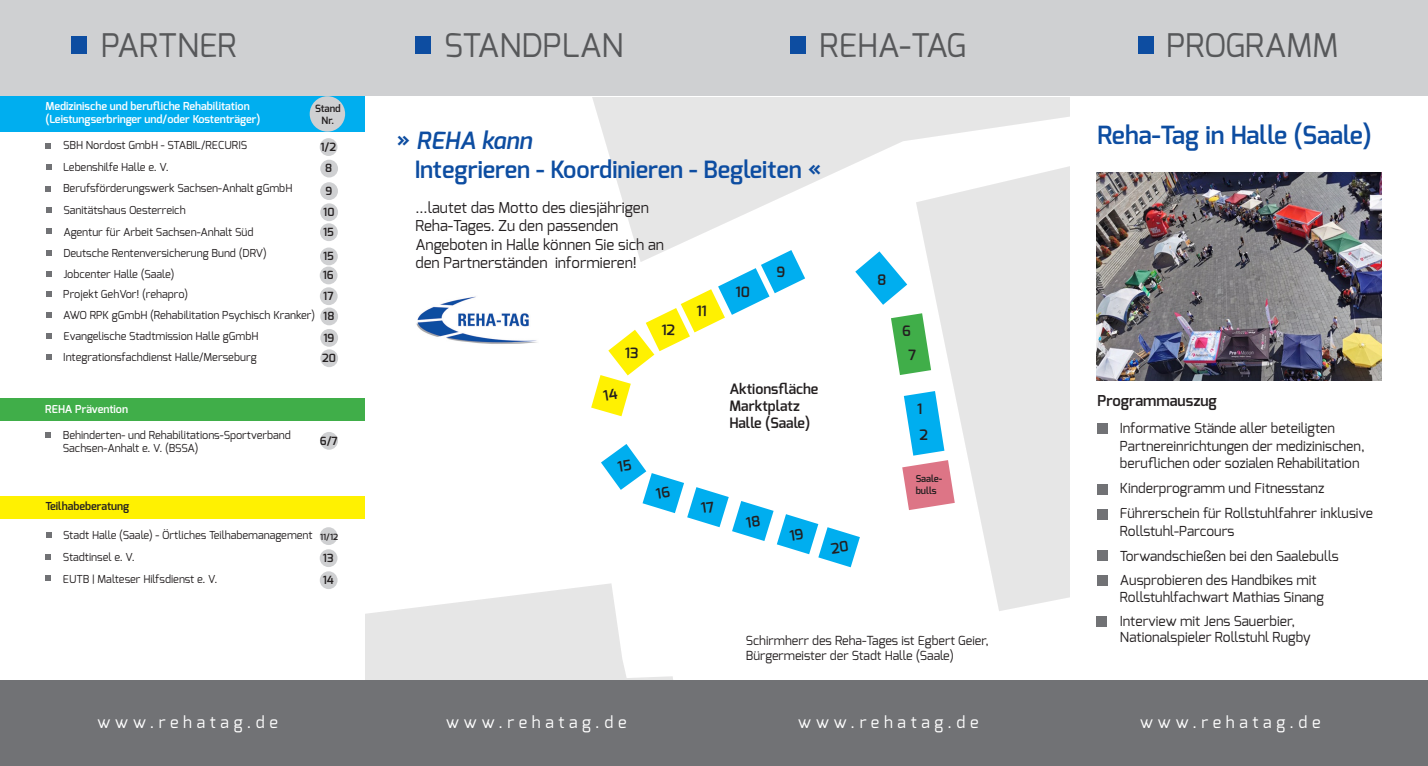
<style>
.page{position:relative;width:1428px;height:766px;background:#fff}
.page>*{position:absolute;margin:0;border:0;box-sizing:border-box;transform-origin:0 0}
.t1{font:32.5px "Exo";color:#57585a}
.t2{font:600 25px "Exo";color:#0d4da1}
.t3{font:600 23.75px/28.5px "Exo";color:#0d4da1}
.t4{font:16.25px "Exo";letter-spacing:.285em;color:#fff}
.t5{font:15px/18px "Exo";color:#231f20}
.t6{font:600 15px "Exo";color:#231f20}
.t7{font:600 14.25px "Exo";color:#231f20}
.t8{font:13.75px/17.5px "Exo";color:#231f20}
.t9{font:12.5px/15px "Exo";color:#231f20}
.t10{font:600 11.25px "Exo";color:#231f20}
.t11{font:11px "Exo";color:#231f20}
.t12{font:600 11px "Exo";color:#fff}
.t13{font:600 11px "Exo";color:#231f20}
.t14{font:600 10px/12px "Exo";color:#231f20;text-align:center}
.t15{font:600 9.5px/11.5px "Exo";color:#231f20}
.t16{font:600 8.5px "Exo";color:#231f20}
.s1{font-style:italic}
</style>
<div class="page">
<svg style="left:902px;top:394px;width:14px;height:116px"></svg>
<svg style="left:365px;top:583px;width:308px;height:97px"></svg>
<svg style="left:916px;top:262px;width:154px;height:349px;fill:#e6e6e6"></svg>
<svg style="left:592px;top:97px;width:478px;height:165px;fill:#e6e6e6"></svg>
<div style="left:0;top:0;width:1428px;height:96px;background:#cfd0d2"></div>
<div style="left:0;top:680px;width:1428px;height:85px;background:#717275"></div>
<div style="left:415px;top:36px;width:16px;height:18px;background:#0d4da1"></div>
<div style="left:790px;top:36px;width:16px;height:18px;background:#0d4da1"></div>
<div style="left:1138px;top:36px;width:15px;height:18px;background:#0d4da1"></div>
<div style="left:1097px;top:423px;width:11px;height:11px;background:#717275"></div>
<div style="left:1097px;top:483px;width:11px;height:11px;background:#717275"></div>
<div style="left:1097px;top:508px;width:11px;height:11px;background:#717275"></div>
<div style="left:1097px;top:550px;width:11px;height:10px;background:#717275"></div>
<img style="left:1097px;top:173px;width:284px;height:208px">
<div style="left:71px;top:36px;width:15px;height:18px;background:#0d4da1"></div>
<div style="left:0;top:96px;width:365px;height:36px;background:#00aeef"></div>
<svg style="left:46px;top:432px;width:5px;height:5px"></svg>
<div style="left:0;top:398px;width:365px;height:23px;background:#40ae49"></div>
<div style="left:0;top:496px;width:365px;height:22px;background:#fff101"></div>
<img style="left:416px;top:296px;width:121px;height:48px">
<div style="left:1097px;top:574px;width:11px;height:11px;background:#717275"></div>
<div style="left:1097px;top:616px;width:10px;height:10px;background:#717275"></div>
<div style="left:310px;top:96px;width:35px;height:36px;background:#cfd0d2;border-radius:50%"></div>
<svg style="left:46px;top:229px;width:5px;height:5px"></svg>
<div style="left:320px;top:223px;width:18px;height:18px;background:#cfd0d2;border-radius:50%"></div>
<svg style="left:46px;top:164px;width:5px;height:5px"></svg>
<div style="left:320px;top:160px;width:18px;height:17px;background:#cfd0d2;border-radius:50%"></div>
<svg style="left:47px;top:271px;width:5px;height:5px"></svg>
<div style="left:320px;top:266px;width:17px;height:18px;background:#cfd0d2;border-radius:50%"></div>
<svg style="left:46px;top:333px;width:5px;height:5px"></svg>
<div style="left:320px;top:329px;width:18px;height:17px;background:#cfd0d2;border-radius:50%"></div>
<svg style="left:46px;top:250px;width:5px;height:5px"></svg>
<div style="left:320px;top:247px;width:18px;height:18px;background:#cfd0d2;border-radius:50%"></div>
<svg style="left:46px;top:207px;width:5px;height:6px"></svg>
<div style="left:320px;top:203px;width:18px;height:18px;background:#cfd0d2;border-radius:50%"></div>
<svg style="left:46px;top:186px;width:5px;height:6px"></svg>
<div style="left:320px;top:182px;width:18px;height:18px;background:#cfd0d2;border-radius:50%"></div>
<svg style="left:46px;top:143px;width:5px;height:5px"></svg>
<div style="left:320px;top:138px;width:17px;height:18px;background:#cfd0d2;border-radius:50%"></div>
<svg style="left:46px;top:354px;width:5px;height:6px"></svg>
<div style="left:320px;top:349px;width:18px;height:18px;background:#cfd0d2;border-radius:50%"></div>
<div style="left:320px;top:432px;width:18px;height:17px;background:#cfd0d2;border-radius:50%"></div>
<svg style="left:46px;top:575px;width:5px;height:6px"></svg>
<div style="left:320px;top:571px;width:18px;height:18px;background:#cfd0d2;border-radius:50%"></div>
<svg style="left:46px;top:532px;width:5px;height:5px"></svg>
<div style="left:320px;top:527px;width:17px;height:18px;background:#cfd0d2;border-radius:50%"></div>
<svg style="left:46px;top:554px;width:5px;height:5px"></svg>
<div style="left:320px;top:549px;width:17px;height:18px;background:#cfd0d2;border-radius:50%"></div>
<svg style="left:46px;top:291px;width:5px;height:6px"></svg>
<div style="left:320px;top:287px;width:18px;height:18px;background:#cfd0d2;border-radius:50%"></div>
<svg style="left:46px;top:312px;width:5px;height:5px"></svg>
<div style="left:320px;top:307px;width:18px;height:18px;background:#cfd0d2;border-radius:50%"></div>
<svg style="left:891px;top:313px;width:40px;height:62px"></svg>
<svg style="left:855px;top:251px;width:52px;height:54px"></svg>
<svg style="left:591px;top:250px;width:214px;height:166px"></svg>
<svg style="left:601px;top:444px;width:259px;height:123px"></svg>
<p class="t1" style="left:101px;top:25px;width:137px">PARTNER</p>
<p class="t12" style="left:45px;top:99px;width:206px">Medizinische und berufliche Rehabilitation</p>
<p class="t12" style="left:45px;top:112px;width:216px">(Leistungserbringer und/oder Kostenträger)</p>
<p class="t14" style="left:315px;top:103px;width:27px">Stand<br>Nr.</p>
<p class="t11" style="left:63px;top:138px;width:185px">SBH Nordost GmbH - STABIL/RECURIS</p>
<p class="t10" style="left:320px;top:139px;width:17px">1/2</p>
<p class="t11" style="left:63px;top:160px;width:107px">Lebenshilfe Halle e. V.</p>
<p class="t10" style="left:325px;top:161px;width:9px">8</p>
<p class="t11" style="left:63px;top:181px;width:231px">Berufsförderungswerk Sachsen-Anhalt gGmbH</p>
<p class="t10" style="left:325px;top:184px;width:8px">9</p>
<p class="t11" style="left:63px;top:203px;width:124px">Sanitätshaus Oesterreich</p>
<p class="t10" style="left:323px;top:205px;width:13px">10</p>
<p class="t11" style="left:63px;top:224px;width:192px">Agentur für Arbeit Sachsen-Anhalt Süd</p>
<p class="t10" style="left:323px;top:225px;width:12px">15</p>
<p class="t11" style="left:63px;top:246px;width:205px">Deutsche Rentenversicherung Bund (DRV)</p>
<p class="t10" style="left:323px;top:249px;width:12px">15</p>
<p class="t11" style="left:63px;top:267px;width:113px">Jobcenter Halle (Saale)</p>
<p class="t10" style="left:323px;top:268px;width:13px">16</p>
<p class="t11" style="left:63px;top:287px;width:126px">Projekt GehVor! (rehapro)</p>
<p class="t10" style="left:323px;top:289px;width:12px">17</p>
<p class="t11" style="left:63px;top:308px;width:253px">AWO RPK gGmbH (Rehabilitation Psychisch Kranker)</p>
<p class="t10" style="left:323px;top:309px;width:13px">18</p>
<p class="t11" style="left:63px;top:329px;width:196px">Evangelische Stadtmission Halle gGmbH</p>
<p class="t10" style="left:323px;top:330px;width:13px">19</p>
<p class="t11" style="left:63px;top:349px;width:195px">Integrationsfachdienst Halle/Merseburg</p>
<p class="t10" style="left:322px;top:351px;width:15px">20</p>
<p class="t12" style="left:45px;top:401px;width:84px">REHA Prävention</p>
<p class="t11" style="left:63px;top:427px;width:230px">Behinderten- und Rehabilitations-Sportverband</p>
<p class="t11" style="left:63px;top:441px;width:137px">Sachsen-Anhalt e. V. (BSSA)</p>
<p class="t13" style="left:45px;top:498px;width:85px">Teilhabeberatung</p>
<p class="t10" style="left:320px;top:433px;width:19px">6/7</p>
<p class="t11" style="left:63px;top:527px;width:251px">Stadt Halle (Saale) - Örtliches Teilhabemanagement</p>
<p class="t16" style="left:320px;top:531px;width:19px">11/12</p>
<p class="t11" style="left:63px;top:549px;width:73px">Stadtinsel e. V.</p>
<p class="t10" style="left:323px;top:550px;width:12px">13</p>
<p class="t11" style="left:63px;top:571px;width:156px">EUTB | Malteser Hilfsdienst e. V.</p>
<p class="t10" style="left:323px;top:572px;width:13px">14</p>
<p class="t1" style="left:444px;top:25px;width:181px">STANDPLAN</p>
<p class="t1" style="left:819px;top:25px;width:149px">REHA-TAG</p>
<p class="t1" style="left:1166px;top:25px;width:173px">PROGRAMM</p>
<p class="t3" style="left:415px;top:126px;width:408px;text-indent:-18px">» <span class="s1">REHA kann<br></span>Integrieren - Koordinieren - Begleiten «</p>
<p class="t5" style="left:415px;top:199px;width:250px">...lautet das Motto des diesjährigen Reha-Tages. Zu den passenden Angeboten in Halle können Sie sich an den Partnerständen informieren!</p>
<p class="t7" style="left:729px;top:379px;width:90px">Aktionsfläche</p>
<p class="t7" style="left:729px;top:396px;width:72px">Marktplatz</p>
<p class="t7" style="left:729px;top:413px;width:82px">Halle (Saale)</p>
<p class="t7" style="left:902px;top:321px;width:10px">6</p>
<p class="t7" style="left:917px;top:400px;width:7px">1</p>
<p class="t7" style="left:919px;top:425px;width:10px">2</p>
<p class="t15" style="left:916px;top:473px;width:28px">Saale&shy;bulls</p>
<p class="t9" style="left:746px;top:632px;width:245px">Schirmherr des Reha-Tages ist Egbert Geier,<br>Bürgermeister der Stadt Halle (Saale)</p>
<p class="t2" style="left:1097px;top:119px;width:276px">Reha-Tag in Halle (Saale)</p>
<p class="t6" style="left:1097px;top:391px;width:121px">Programmauszug</p>
<p class="t8" style="left:1120px;top:419px;width:246px">Informative Stände aller beteiligten<br>Partnereinrichtungen der medizinischen, beruflichen oder sozialen Rehabilitation</p>
<p class="t8" style="left:1120px;top:479px;width:206px">Kinderprogramm und Fitnesstanz</p>
<p class="t8" style="left:1120px;top:504px;width:254px">Führerschein für Rollstuhlfahrer inklusive<br>Rollstuhl-Parcours</p>
<p class="t8" style="left:1120px;top:547px;width:220px">Torwandschießen bei den Saalebulls</p>
<p class="t8" style="left:1120px;top:570px;width:206px">Ausprobieren des Handbikes mit<br>Rollstuhlfachwart Mathias Sinang</p>
<p class="t8" style="left:1120px;top:612px;width:192px;line-height:16.5px">Interview mit Jens Sauerbier,<br>Nationalspieler Rollstuhl Rugby</p>
<p class="t4" style="left:97px;top:711px;width:182px">www.rehatag.de</p>
<p class="t4" style="left:446px;top:711px;width:182px">www.rehatag.de</p>
<p class="t4" style="left:798px;top:711px;width:182px">www.rehatag.de</p>
<p class="t4" style="left:1140px;top:711px;width:182px">www.rehatag.de</p>
</div>
